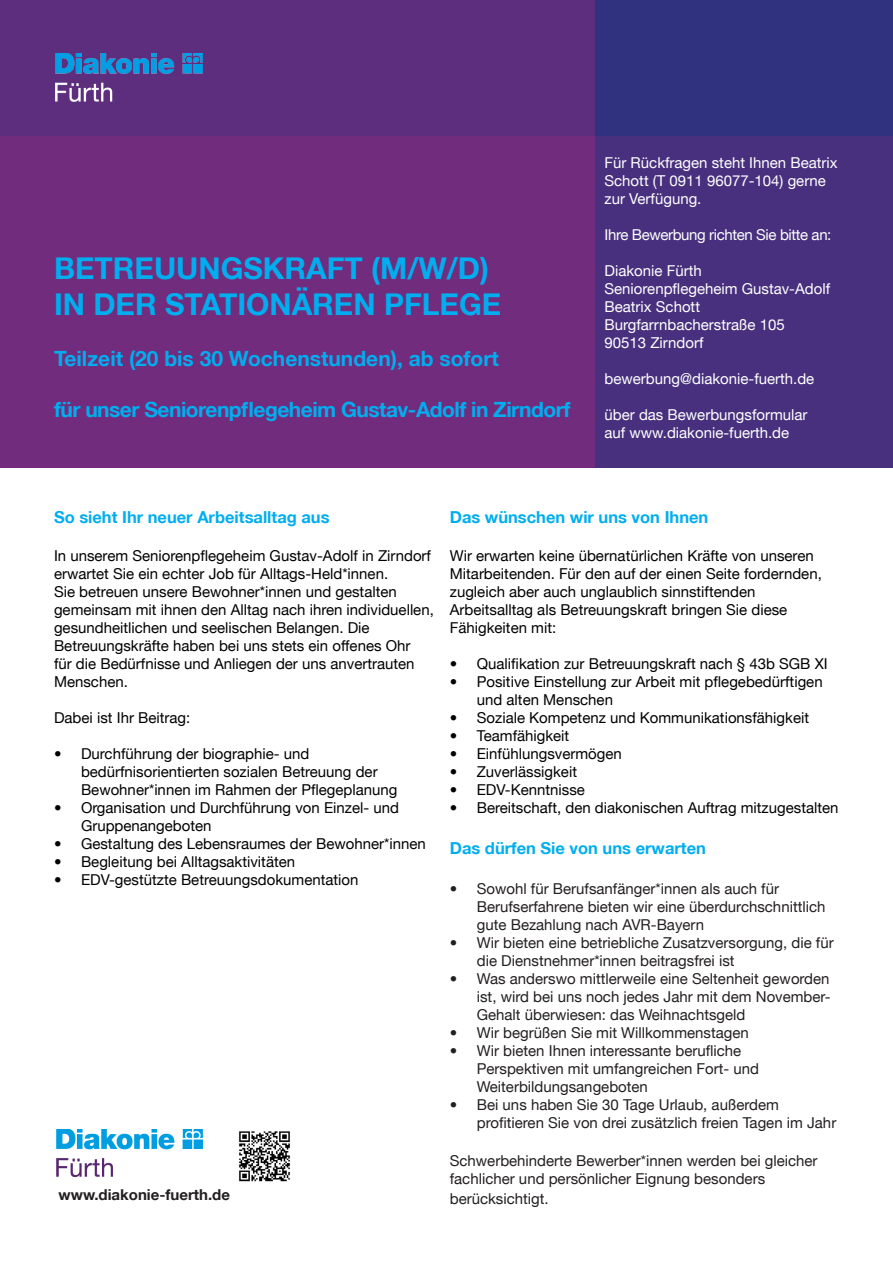
<style>
.page{position:relative;width:893px;height:1263px;background:#fff}
.page>*{position:absolute;margin:0;border:0;box-sizing:border-box;transform-origin:0 0}
.t1{font:700 30px "Helvetica Neue LT";color:#00aeef}
.t2{font:700 21px "Helvetica Neue LT";letter-spacing:-.025em;color:#00aeef}
.t3{font:700 21px "Helvetica Neue LT";color:#00aeef}
.t4{font:700 16.5px "Helvetica Neue LT";color:#00aeef}
.t5{font:15px/18px "Helvetica Neue LT";color:#000}
.t6{font:15px/18px "Helvetica Neue LT";color:#231f20}
.t7{font:15px/18px "Helvetica Neue LT";color:#fff}
.t8{font:15px "Helvetica Neue LT";letter-spacing:-.025em;color:#fff}
.t9{font:700 15px "Helvetica Neue LT";color:#231f20}
</style>
<div class="page">
<div style="left:0;top:0;width:595px;height:137px;background:#5e2e7e"></div>
<img style="left:55px;top:54px;width:147px;height:48px">
<div style="left:595px;top:0;width:298px;height:137px;background:#30317f"></div>
<div style="left:0;top:136px;width:595px;height:332px;background:#712c7d"></div>
<div style="left:595px;top:136px;width:298px;height:332px;background:#48307e"></div>
<img style="left:239px;top:1131px;width:51px;height:51px">
<img style="left:56px;top:1129px;width:147px;height:49px">
<p class="t1" style="left:54px;top:250px;width:437px">BETREUUNGSKRAFT (M/W/D)</p>
<p class="t1" style="left:54px;top:286px;width:449px">IN DER STATIONÄREN PFLEGE</p>
<p class="t3" style="left:54px;top:346px;width:446px">Teilzeit (20 bis 30 Wochenstunden), ab sofort</p>
<p class="t2" style="left:54px;top:396px;width:518px">für unser Seniorenpflegeheim Gustav-Adolf in Zirndorf</p>
<p class="t7" style="left:604px;top:154px;width:235px">Für Rückfragen steht Ihnen Beatrix<br>Schott (T 0911 96077-104) gerne zur Verfügung.</p>
<p class="t8" style="left:604px;top:226px;width:228px">Ihre Bewerbung richten Sie bitte an:</p>
<p class="t7" style="left:604px;top:262px;width:227px">Diakonie Fürth<br>Seniorenpflegeheim Gustav-Adolf</p>
<p class="t7" style="left:604px;top:298px;width:97px">Beatrix Schott</p>
<p class="t7" style="left:604px;top:316px;width:182px">Burgfarrnbacherstraße 105</p>
<p class="t7" style="left:604px;top:334px;width:100px">90513 Zirndorf</p>
<p class="t7" style="left:604px;top:370px;width:211px">bewerbung@diakonie-fuerth.de</p>
<p class="t7" style="left:604px;top:406px;width:205px">über das Bewerbungsformular auf www.diakonie-fuerth.de</p>
<p class="t4" style="left:54px;top:507px;width:277px">So sieht Ihr neuer Arbeitsalltag aus</p>
<p class="t5" style="left:54px;top:546px;width:381px">In unserem Seniorenpflegeheim Gustav-Adolf in Zirndorf erwartet Sie ein echter Job für Alltags-Held*innen.<br>Sie betreuen unsere Bewohner*innen und gestalten gemeinsam mit ihnen den Alltag nach ihren individuellen, gesundheitlichen und seelischen Belangen. Die Betreuungskräfte haben bei uns stets ein offenes Ohr<br>für die Bedürfnisse und Anliegen der uns anvertrauten Menschen.</p>
<p class="t5" style="left:54px;top:708px;width:138px">Dabei ist Ihr Beitrag:</p>
<p class="t5" style="left:81px;top:744px;width:318px;text-indent:-27px">• Durchführung der biographie- und bedürfnisorientierten sozialen Betreuung der<br>Bewohner*innen im Rahmen der Pflegeplanung</p>
<p class="t5" style="left:81px;top:798px;width:319px;text-indent:-27px">• Organisation und Durchführung von Einzel- und<br>Gruppenangeboten</p>
<p class="t5" style="left:54px;top:834px;width:373px">• Gestaltung des Lebensraumes der Bewohner*innen</p>
<p class="t5" style="left:54px;top:852px;width:243px">• Begleitung bei Alltagsaktivitäten</p>
<p class="t5" style="left:54px;top:870px;width:306px">• EDV-gestützte Betreuungsdokumentation</p>
<p class="t4" style="left:450px;top:507px;width:260px">Das wünschen wir uns von Ihnen</p>
<p class="t5" style="left:450px;top:546px;width:374px">Wir erwarten keine übernatürlichen Kräfte von unseren Mitarbeitenden. Für den auf der einen Seite fordernden, zugleich aber auch unglaublich sinnstiftenden Arbeitsalltag als Betreuungskraft bringen Sie diese Fähigkeiten mit:</p>
<p class="t5" style="left:450px;top:654px;width:379px">• Qualifikation zur Betreuungskraft nach § 43b SGB XI</p>
<p class="t5" style="left:477px;top:672px;width:347px;text-indent:-27px">• Positive Einstellung zur Arbeit mit pflegebedürftigen und alten Menschen</p>
<p class="t5" style="left:450px;top:708px;width:361px">• Soziale Kompetenz und Kommunikationsfähigkeit</p>
<p class="t5" style="left:450px;top:726px;width:121px">• Teamfähigkeit</p>
<p class="t5" style="left:450px;top:744px;width:174px">• Einfühlungsvermögen</p>
<p class="t5" style="left:450px;top:762px;width:129px">• Zuverlässigkeit</p>
<p class="t5" style="left:450px;top:780px;width:137px">• EDV-Kenntnisse</p>
<p class="t5" style="left:450px;top:798px;width:390px">• Bereitschaft, den diakonischen Auftrag mitzugestalten</p>
<p class="t4" style="left:450px;top:838px;width:258px">Das dürfen Sie von uns erwarten</p>
<p class="t6" style="left:477px;top:879px;width:350px;text-indent:-27px">• Sowohl für Berufsanfänger*innen als auch für<br>Berufserfahrene bieten wir eine überdurchschnittlich gute Bezahlung nach AVR-Bayern</p>
<p class="t6" style="left:477px;top:933px;width:358px;text-indent:-27px">• Wir bieten eine betriebliche Zusatzversorgung, die für die Dienstnehmer*innen beitragsfrei ist</p>
<p class="t6" style="left:477px;top:969px;width:355px;text-align:justify;text-indent:-27px">• Was anderswo mittlerweile eine Seltenheit geworden ist, wird bei uns noch jedes Jahr mit dem November-Gehalt überwiesen: das Weihnachtsgeld</p>
<p class="t6" style="left:450px;top:1023px;width:301px">• Wir begrüßen Sie mit Willkommenstagen</p>
<p class="t6" style="left:477px;top:1041px;width:284px;text-indent:-27px">• Wir bieten Ihnen interessante berufliche<br>Perspektiven mit umfangreichen Fort- und<br>Weiterbildungsangeboten</p>
<p class="t6" style="left:477px;top:1095px;width:361px;text-indent:-27px">• Bei uns haben Sie 30 Tage Urlaub, außerdem profitieren Sie von drei zusätzlich freien Tagen im Jahr</p>
<p class="t6" style="left:450px;top:1151px;width:369px">Schwerbehinderte Bewerber*innen werden bei gleicher fachlicher und persönlicher Eignung besonders</p>
<p class="t9" style="left:59px;top:1185px;width:173px">www.diakonie-fuerth.de</p>
<p class="t6" style="left:450px;top:1189px;width:100px">berücksichtigt.</p>
</div>
